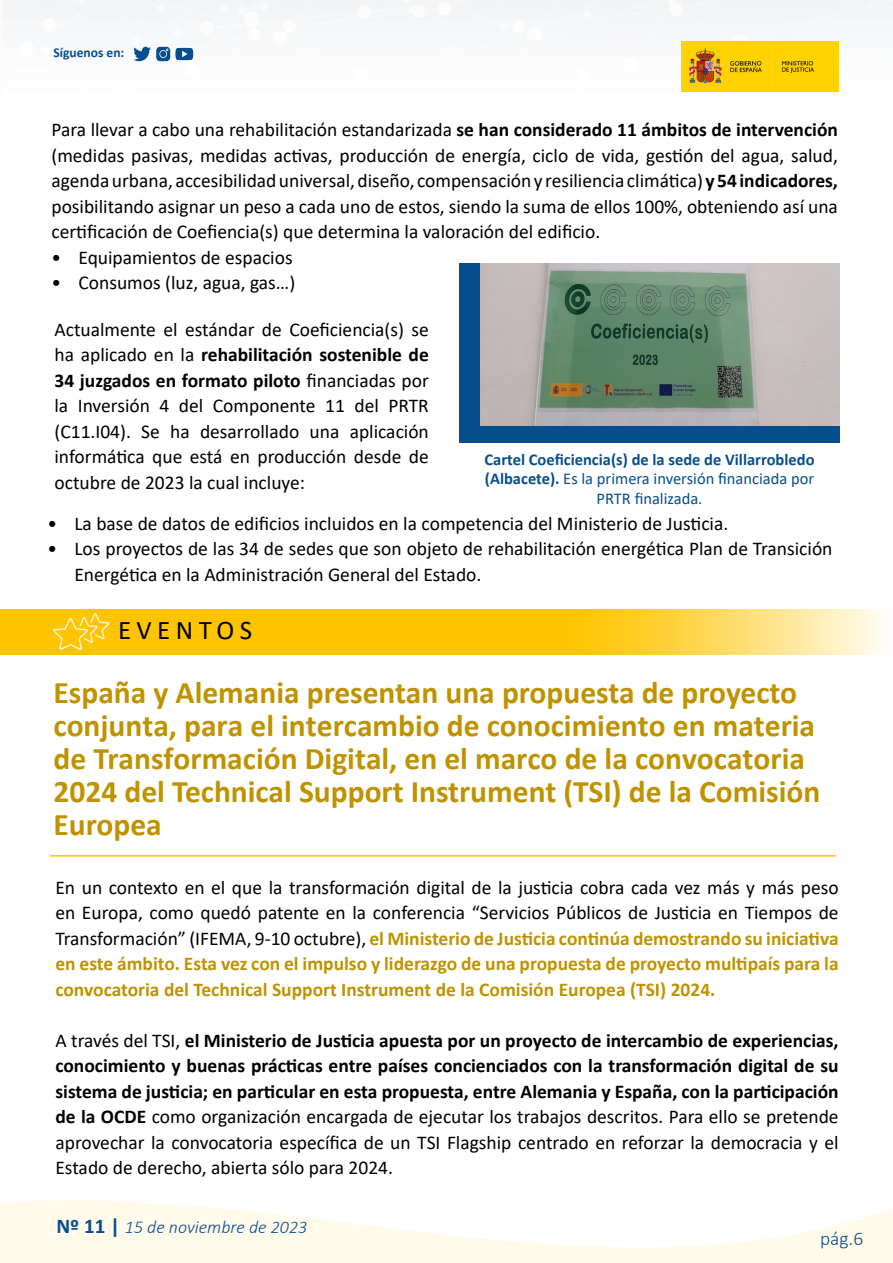
<style>
.page{position:relative;width:893px;height:1263px;background:#fff}
.page>*{position:absolute;margin:0;border:0;box-sizing:border-box;transform-origin:0 0}
.t1{font:700 31.5px/33px "Calibri";color:#bf9300}
.t2{font:27px "Calibri";letter-spacing:.2em;color:#000}
.t3{font:19.5px/25.5px "Calibri";color:#000;text-align:justify}
.t4{font:700 19.5px/25.5px "Calibri";color:#000;text-align:justify}
.t5{font:700 19.5px/25.5px "Calibri";color:#bf9300;text-align:justify}
.t6{font:300 19.5px "Calibri";color:#074e8e}
.t7{font:italic 300 18px "Calibri";color:#074e8e}
.t8{font:700 16.5px/19.5px "Calibri";color:#074e8e;text-align:center}
.t9{font:700 13.5px "Calibri";color:#074e8e}
.s1{font-weight:700}
.s2{font-weight:400}
.s3{font-weight:400;color:#000}
.s4{font-weight:700;font-style:normal;font-size:21px}
</style>
<div class="page">
<img style="left:3px;top:0;width:890px;height:92px">
<svg style="left:133px;top:47px;width:60px;height:14px"></svg>
<img style="left:681px;top:42px;width:157px;height:50px">
<svg style="left:0;top:1200px;width:893px;height:63px;fill:#fffaea"></svg>
<div style="left:0;top:609px;width:560px;height:45px;background:#ffc400"></div>
<div style="left:556px;top:609px;width:335px;height:45px;background:linear-gradient(to right,#ffbf00,#fffbed)"></div>
<svg style="left:53px;top:614px;width:57px;height:36px"></svg>
<hr style="left:50px;top:855px;width:786px;height:2px;background:#ffc400">
<div style="left:459px;top:263px;width:381px;height:180px;background:#074e8e"></div>
<img style="left:480px;top:263px;width:360px;height:162px">
<p class="t9" style="left:53px;top:43px;width:72px">Síguenos en:</p>
<p class="t3" style="left:51px;top:116px;width:788px">Para llevar a cabo una rehabilitación estandarizada <span class="s1">se han considerado 11 ámbitos de intervención </span>(medidas pasivas, medidas activas, producción de energía, ciclo de vida, gestión del agua, salud, agenda urbana, accesibilidad universal, diseño, compensación y resiliencia climática) <span class="s1">y 54 indicadores, </span>posibilitando asignar un peso a cada uno de estos, siendo la suma de ellos 100%, obteniendo así una certificación de Coefiencia(s) que determina la valoración del edificio.</p>
<p class="t3" style="left:51px;top:244px;width:243px">• Equipamientos de espacios</p>
<p class="t3" style="left:51px;top:270px;width:245px">• Consumos (luz, agua, gas…)</p>
<p class="t3" style="left:54px;top:316px;width:376px">Actualmente el estándar de Coeficiencia(s) se ha aplicado en la <span class="s1">rehabilitación sostenible de 34 juzgados en formato piloto</span> financiadas por la Inversión 4 del Componente 11 del PRTR (C11.I04). Se ha desarrollado una aplicación informática que está en producción desde de octubre de 2023 la cual incluye:</p>
<p class="t3" style="left:47px;top:510px;width:682px">• La base de datos de edificios incluidos en la competencia del Ministerio de Justicia.</p>
<p class="t3" style="left:74px;top:536px;width:760px;text-indent:-27px">• Los proyectos de las 34 de sedes que son objeto de rehabilitación energética Plan de Transición<br>Energética en la Administración General del Estado.</p>
<p class="t8" style="left:484px;top:449px;width:332px">Cartel Coeficiencia(s) de la sede de Villarrobledo (Albacete). <span class="s2">Es la primera inversión financiada por<br>PRTR finalizada.</span></p>
<h2 class="t2" style="left:118px;top:611px;width:136px">EVENTOS</h2>
<p class="t1" style="left:54px;top:676px;width:768px">España y Alemania presentan una propuesta de proyecto conjunta, para el intercambio de conocimiento en materia de Transformación Digital, en el marco de la convocatoria 2024 del Technical Support Instrument (TSI) de la Comisión Europea</p>
<p class="t5" style="left:55px;top:874px;width:785px"><span class="s3">En un contexto en el que la transformación digital de la justicia cobra cada vez más y más peso en Europa, como quedó patente en la conferencia “Servicios Públicos de Justicia en Tiempos de Transformación” (IFEMA, 9-10 octubre),</span> el Ministerio de Justicia continúa demostrando su iniciativa en este ámbito. Esta vez con el impulso y liderazgo de una propuesta de proyecto multipaís para la convocatoria del Technical Support Instrument de la Comisión Europea (TSI) 2024.</p>
<p class="t4" style="left:55px;top:1027px;width:785px"><span class="s2">A través del TSI,</span> el Ministerio de Justicia apuesta por un proyecto de intercambio de experiencias, conocimiento y buenas prácticas entre países concienciados con la transformación digital de su sistema de justicia; en particular en esta propuesta, entre Alemania y España, con la participación de la OCDE <span class="s2">como organización encargada de ejecutar los trabajos descritos. Para ello se pretende aprovechar la convocatoria específica de un TSI Flagship centrado en reforzar la democracia y el Estado de derecho, abierta sólo para 2024.</span></p>
<p class="t7" style="left:56px;top:1216px;width:252px"><span class="s4">Nº 11 |</span> 15 de noviembre de 2023</p>
<p class="t6" style="left:820px;top:1226px;width:45px">pág.6</p>
</div>
